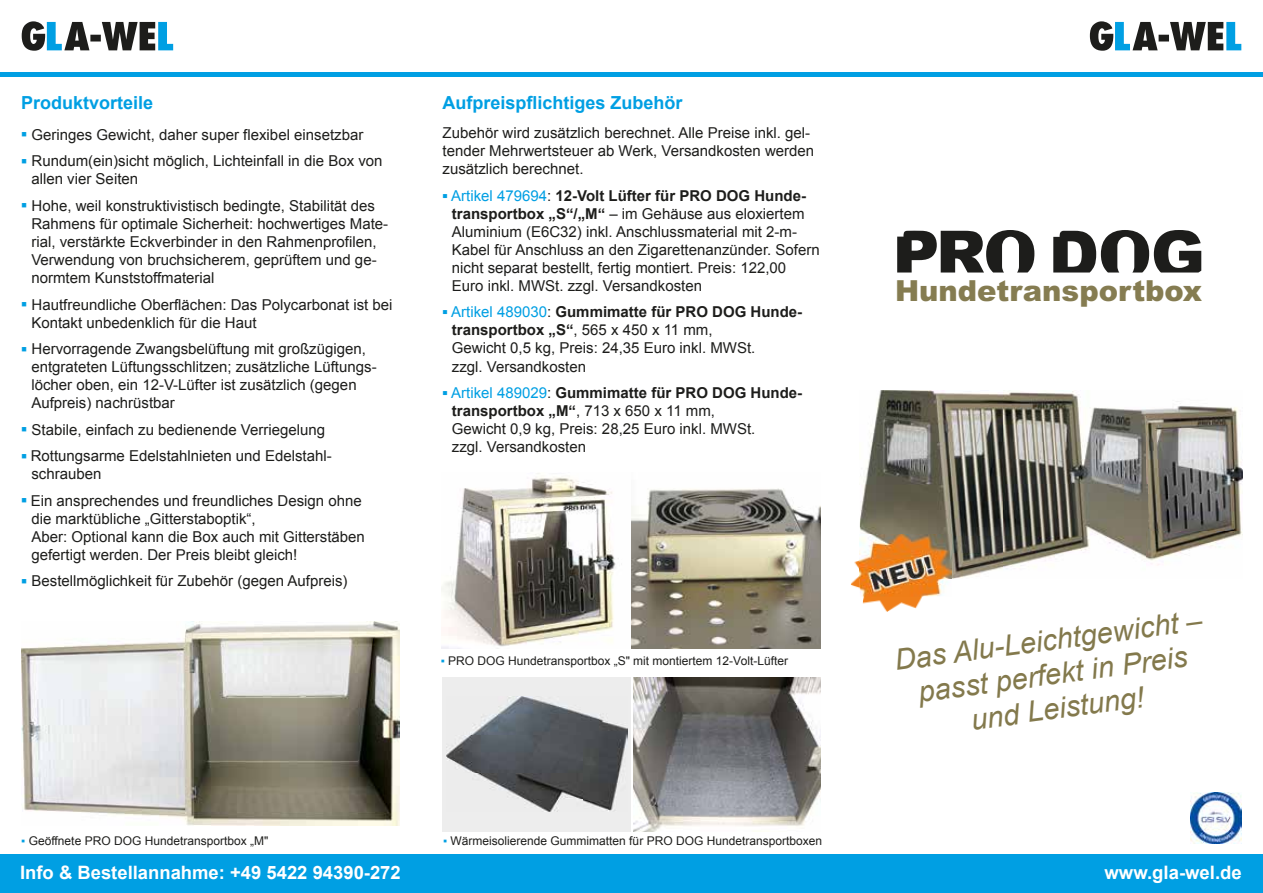
<style>
.page{position:relative;width:1263px;height:893px;background:#fff}
.page>*{position:absolute;margin:0;border:0;box-sizing:border-box;transform-origin:0 0}
.t1{font:italic 28.95px/34.5px "Arial";color:#83794c;text-align:center}
.t2{font:900 28.95px "Arial";color:#857c51}
.t3{font:700 18.45px "Arial";color:#fff}
.t4{font:700 18px "Arial";color:#009fe3}
.t5{font:15px/18px "Arial";color:#1d1d1b}
.t6{font:12px "Arial";color:#1d1d1b}
.s1{font-family:"Minion Pro";color:#009fe3}
.s2{font-weight:700;color:#009fe3}
.s3{color:#009fe3}
.s4{font-weight:700}
</style>
<div class="page">
<div style="left:0;top:855px;width:1263px;height:38px;background:#009fe3"></div>
<svg style="left:1053px;top:230px;width:148px;height:43px"></svg>
<svg style="left:897px;top:230px;width:137px;height:43px"></svg>
<div style="left:0;top:72px;width:1263px;height:5px;background:#009fe3"></div>
<svg style="left:1090px;top:21px;width:151px;height:30px"></svg>
<svg style="left:22px;top:21px;width:151px;height:30px"></svg>
<img style="left:21px;top:622px;width:379px;height:203px">
<div style="left:443px;top:677px;width:188px;height:154px;background:#ededed"></div>
<img style="left:633px;top:677px;width:188px;height:154px">
<img style="left:860px;top:391px;width:383px;height:187px">
<img style="left:442px;top:473px;width:379px;height:176px">
<img style="left:1190px;top:793px;width:51px;height:51px">
<img style="left:446px;top:697px;width:181px;height:115px">
<img style="left:851px;top:542px;width:12px;height:61px">
<img style="left:863px;top:596px;width:69px;height:16px">
<img style="left:860px;top:578px;width:91px;height:18px">
<img style="left:860px;top:534px;width:91px;height:44px">
<p class="t4" style="left:21px;top:91px;width:134px">Produktvorteile</p>
<p class="t5" style="left:21px;top:126px;width:344px"><span class="s1">■</span> Geringes Gewicht, daher super flexibel einsetzbar</p>
<p class="t5" style="left:31px;top:152px;width:353px;text-indent:-10px"><span class="s1">■</span> Rundum(ein)sicht möglich, Lichteinfall in die Box von allen vier Seiten</p>
<p class="t5" style="left:31px;top:197px;width:358px;text-indent:-10px"><span class="s1">■</span> Hohe, weil konstruktivistisch bedingte, Stabilität des Rahmens für optimale Sicherheit: hochwertiges Mate&shy;rial, verstärkte Eckverbinder in den Rahmenprofilen, Verwendung von bruchsicherem, geprüftem und ge&shy;normtem Kunststoffmaterial</p>
<p class="t5" style="left:31px;top:295px;width:363px;text-indent:-10px"><span class="s1">■</span> Hautfreundliche Oberflächen: Das Polycarbonat ist bei<br>Kontakt unbedenklich für die Haut</p>
<p class="t5" style="left:31px;top:340px;width:347px;text-indent:-10px"><span class="s1">■</span> Hervorragende Zwangsbelüftung mit großzügigen, entgrateten Lüftungsschlitzen; zusätzliche Lüftungs&shy;löcher oben, ein 12-V-Lüfter ist zusätzlich (gegen Aufpreis) nachrüstbar</p>
<p class="t5" style="left:21px;top:420px;width:305px"><span class="s1">■</span> Stabile, einfach zu bedienende Verriegelung</p>
<p class="t5" style="left:31px;top:447px;width:302px;text-indent:-10px"><span class="s1">■</span> Rottungsarme Edelstahlnieten und Edelstahl&shy;schrauben</p>
<p class="t5" style="left:31px;top:491px;width:335px;text-indent:-10px"><span class="s1">■</span> Ein ansprechendes und freundliches Design ohne die marktübliche „Gitterstaboptik“,<br>Aber: Optional kann die Box auch mit Gitterstäben gefertigt werden. Der Preis bleibt gleich!</p>
<p class="t5" style="left:21px;top:572px;width:328px"><span class="s1">■</span> Bestellmöglichkeit für Zubehör (gegen Aufpreis)</p>
<p class="t4" style="left:443px;top:91px;width:242px">Aufpreispflichtiges Zubehör</p>
<p class="t5" style="left:443px;top:124px;width:373px">Zubehör wird zusätzlich berechnet. Alle Preise inkl. gel&shy;tender Mehrwertsteuer ab Werk, Versandkosten werden zusätzlich berechnet.</p>
<p class="t5" style="left:452px;top:187px;width:369px;text-indent:-9px"><span class="s2">▪</span> <span class="s3">Artikel 479694</span>: <span class="s4">12-Volt Lüfter für PRO DOG Hunde&shy;transportbox „S“/„M“</span> – im Gehäuse aus eloxiertem Aluminium (E6C32) inkl. Anschlussmaterial mit 2-m-Kabel für Anschluss an den Zigarettenanzünder. Sofern nicht separat bestellt, fertig montiert. Preis: 122,00<br>Euro inkl. MWSt. zzgl. Versandkosten</p>
<p class="t5" style="left:452px;top:303px;width:352px;text-indent:-9px"><span class="s2">▪</span> <span class="s3">Artikel 489030</span>: <span class="s4">Gummimatte für PRO DOG Hunde&shy;transportbox „S“</span>, 565 x 450 x 11 mm,<br>Gewicht 0,5 kg, Preis: 24,35 Euro inkl. MWSt.<br>zzgl. Versandkosten</p>
<p class="t5" style="left:452px;top:384px;width:352px;text-indent:-9px"><span class="s2">▪</span> <span class="s3">Artikel 489029</span>: <span class="s4">Gummimatte für PRO DOG Hunde&shy;transportbox „M“</span>, 713 x 650 x 11 mm,<br>Gewicht 0,9 kg, Preis: 28,25 Euro inkl. MWSt.<br>zzgl. Versandkosten</p>
<p class="t6" style="left:441px;top:653px;width:349px"><span class="s3">▪</span> PRO DOG Hundetransportbox „S" mit montiertem 12-Volt-Lüfter</p>
<p class="t6" style="left:21px;top:832px;width:249px"><span class="s3">▪</span> Geöffnete PRO DOG Hundetransportbox „M"</p>
<p class="t6" style="left:443px;top:832px;width:381px"><span class="s3">▪</span> Wärmeisolierende Gummimatten für PRO DOG Hundetransportboxen</p>
<p class="t3" style="left:20px;top:860px;width:382px">Info &amp; Bestellannahme: +49 5422 94390-272</p>
<h1 class="t2" style="left:895px;top:280px;width:309px">Hundetransportbox</h1>
<h1 class="t1" style="left:892px;top:642px;width:312px;rotate:-7deg">Das Alu-Leichtgewicht – passt perfekt in Preis und Leistung!</h1>
<p class="t3" style="left:1104px;top:860px;width:139px">www.gla-wel.de</p>
</div>
